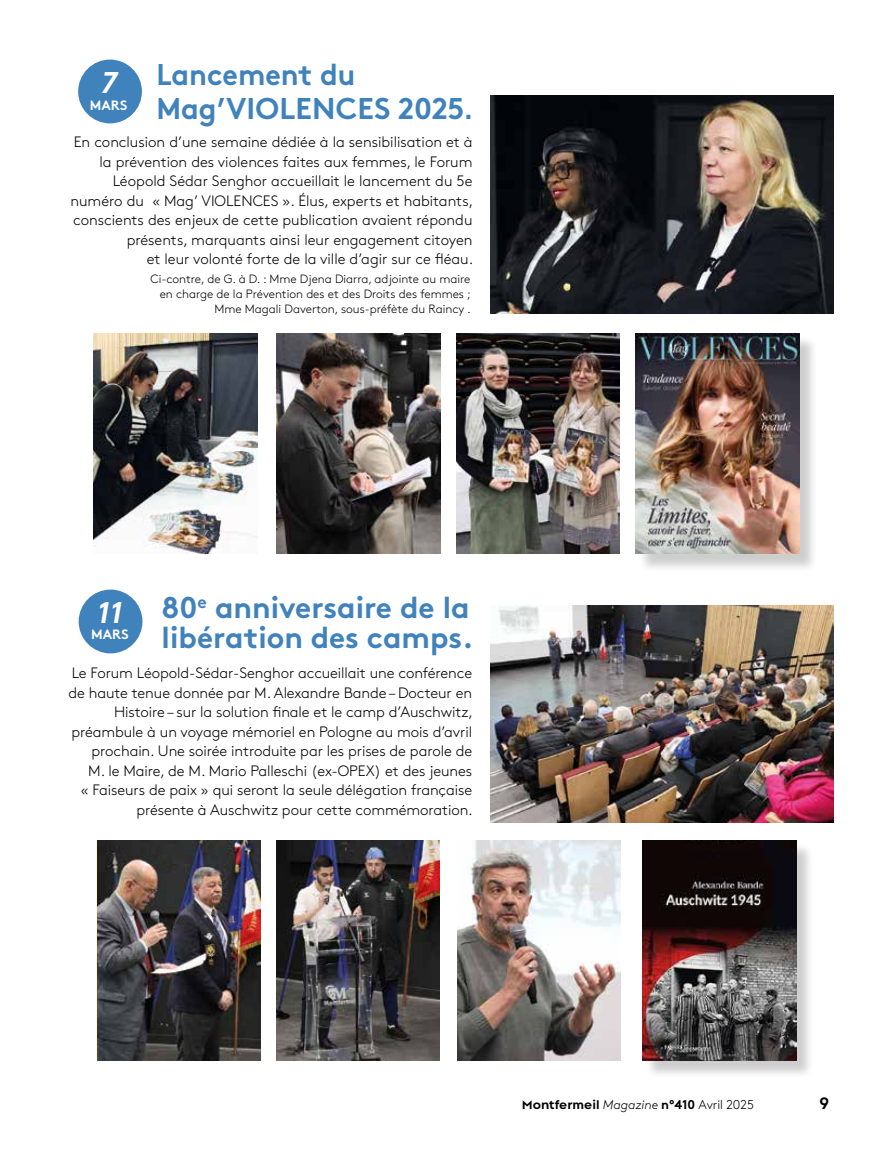
<style>
.page{position:relative;width:893px;height:1149px;background:#fff}
.page>*{position:absolute;margin:0;border:0;box-sizing:border-box;transform-origin:0 0}
.t1{font:700 30px/30px "Brown";color:#4082bc}
.t2{font:700 30px/34.5px "Brown";color:#4082bc;scale:.96 1}
.t3{font:italic 700 30px "Brown";color:#fff;scale:.96 1}
.t4{font:700 16.5px "Brown";color:#000}
.t5{font:300 15px/19.5px "Brown";letter-spacing:-.005em;color:#000;text-align:right}
.t6{font:700 13.5px "Brown";color:#fff}
.t7{font:700 12.75px "Regulator Nova";color:#000}
.t8{font:300 12px/15px "Brown";color:#000;text-align:right}
.s1{font-family:"Arial"}
.s2{font-family:"Brown";font-weight:300;font-style:italic}
.s3{font-family:"Brown"}
.s4{font-family:"Brown";font-weight:300}
</style>
<div class="page">
<div style="left:79px;top:589px;width:63px;height:64px;background:#4082bc;border-radius:50%"></div>
<img style="left:490px;top:605px;width:343px;height:217px">
<div style="left:645px;top:842px;width:170px;height:237px;background:#000;opacity:.2"></div>
<img style="left:642px;top:840px;width:154px;height:220px">
<div style="left:685px;top:843px;width:68px;height:7px;background:#100707"></div>
<img style="left:457px;top:840px;width:164px;height:220px">
<img style="left:98px;top:840px;width:162px;height:220px">
<img style="left:276px;top:840px;width:164px;height:220px">
<div style="left:78px;top:60px;width:64px;height:63px;background:#4082bc;border-radius:50%"></div>
<img style="left:456px;top:333px;width:164px;height:220px">
<div style="left:638px;top:335px;width:180px;height:237px;background:#000;opacity:.2"></div>
<img style="left:636px;top:333px;width:163px;height:220px">
<img style="left:94px;top:333px;width:163px;height:220px">
<img style="left:276px;top:333px;width:164px;height:220px">
<img style="left:490px;top:96px;width:343px;height:217px">
<h1 class="t3" style="left:102px;top:58px;width:18px">7</h1>
<p class="t6" style="left:90px;top:94px;width:39px">MARS</p>
<h1 class="t2" style="left:156px;top:54px;width:331px">Lancement du<br>Mag’VIOLENCES 2025<span class="s1">.</span></h1>
<p class="t5" style="left:70px;top:131px;width:404px">En conclusion d’une semaine dédiée à la sensibilisation et à la prévention des violences faites aux femmes, le Forum Léopold Sédar Senghor accueillait le lancement du 5e numéro du « Mag’ VIOLENCES ». Élus, experts et habitants, conscients des enjeux de cette publication avaient répondu présents, marquants ainsi leur engagement citoyen<br>et leur volonté forte de la ville d’agir sur ce fléau.</p>
<p class="t8" style="left:151px;top:270px;width:322px">Ci-contre, de G. à D. : Mme Djena Diarra, adjointe au maire en charge de la Prévention des et des Droits des femmes ;<br>Mme Magali Daverton, sous-préfète du Raincy .</p>
<h1 class="t3" style="left:98px;top:588px;width:27px">11</h1>
<p class="t6" style="left:91px;top:623px;width:39px">MARS</p>
<h1 class="t1" style="left:162px;top:589px;width:313px">80<sup>e</sup> anniversaire de la libération des camps.</h1>
<p class="t5" style="left:69px;top:662px;width:406px">Le Forum Léopold-Sédar-Senghor accueillait une conférence de haute tenue donnée par M. Alexandre Bande – Docteur en Histoire – sur la solution finale et le camp d’Auschwitz, préambule à un voyage mémoriel en Pologne au mois d’avril prochain. Une soirée introduite par les prises de parole de<br>M. le Maire, de M. Mario Palleschi (ex-OPEX) et des jeunes<br>« Faiseurs de paix » qui seront la seule délégation française présente à Auschwitz pour cette commémoration.</p>
<p class="t7" style="left:522px;top:1096px;width:234px">Montfermeil <span class="s2">Magazine</span> <span class="s3">n°410</span> <span class="s4">Avril 2025</span></p>
<p class="t4" style="left:819px;top:1089px;width:11px">9</p>
</div>
